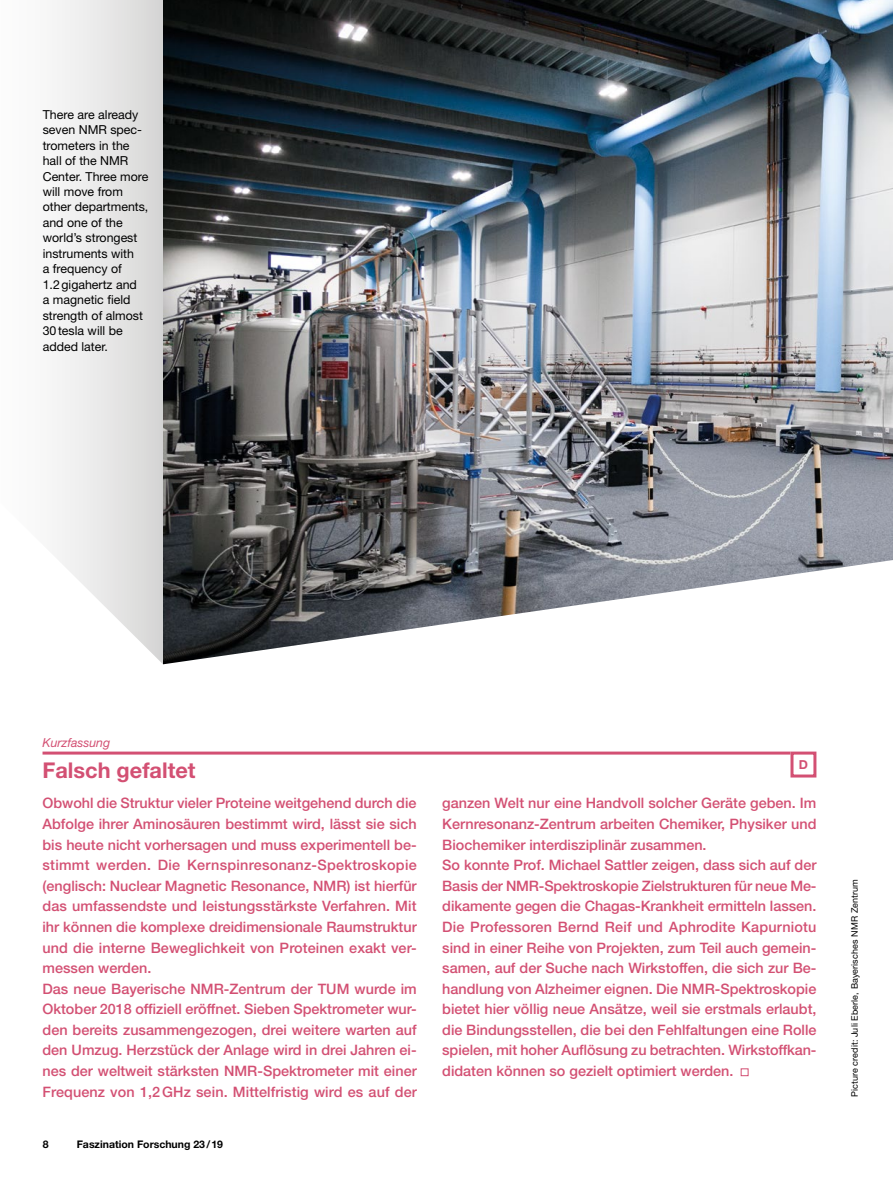
<style>
.page{position:relative;width:893px;height:1191px;background:#fff}
.page>*{position:absolute;margin:0;border:0;box-sizing:border-box;transform-origin:0 0}
.Dt_Zusammenfassung_H{font:700 21.75px "Helvetica Neue LT Std";color:#d35073}
.Dt_Zusammenfassung_B{font:500 14.4px/20.5px "Helvetica Neue LT Std";color:#d35073;text-align:justify}
.BU_Flattersatz{font:12.3px/15.5px "Helvetica Neue LT Std";color:#000}
.Kurzfassung{font:italic 12.3px "Helvetica Neue LT Std";color:#d35073}
.Kurzfassung-2{font:700 12.3px "Helvetica Neue LT Std";color:#d35073}
.t1{font:700 10.5px "Helvetica Neue LT Std";color:#000}
.Credit{font:9px "Helvetica Neue LT Std";letter-spacing:.01em;color:#000}
</style>
<div class="page">
<img style="left:163px;top:0;width:730px;height:664px">
<svg style="left:57px;top:0;width:106px;height:664px"></svg>
<hr style="left:43px;top:751px;width:747px;height:3px;background:#d35073">
<div style="left:741px;top:1068px;width:7px;height:8px;border:1px solid #d35073"></div>
<div style="left:790px;top:751px;width:26px;height:26px;border:3px solid #d35073"></div>
<p class="BU_Flattersatz" style="left:43px;top:106px;width:107px">There are already seven NMR spec&shy;trometers in the hall of the NMR<br>Center. Three more will move from other departments, and one of the world’s strongest instruments with<br>a frequency of<br>1.2gigahertz and<br>a magnetic field strength of almost<br>30tesla will be added later.</p>
<p class="Kurzfassung" style="left:43px;top:735px;width:69px">Kurzfassung</p>
<p class="Dt_Zusammenfassung_H" style="left:43px;top:756px;width:155px">Falsch gefaltet</p>
<p class="Dt_Zusammenfassung_B" style="left:43px;top:793px;width:376px">Obwohl die Struktur vieler Proteine weitgehend durch die Abfolge ihrer Aminosäuren bestimmt wird, lässt sie sich bis heute nicht vorhersagen und muss experimentell be&shy;stimmt werden. Die Kernspinresonanz-Spektroskopie (englisch: Nuclear Magnetic Resonance, NMR) ist hierfür das umfassendste und leistungsstärkste Verfahren. Mit ihr können die komplexe dreidimensionale Raumstruktur und die interne Beweglichkeit von Proteinen exakt ver&shy;messen werden.</p>
<p class="Dt_Zusammenfassung_B" style="left:43px;top:978px;width:376px">Das neue Bayerische NMR-Zentrum der TUM wurde im Oktober 2018 offiziell eröffnet. Sieben Spektrometer wur&shy;den bereits zusammengezogen, drei weitere warten auf den Umzug. Herzstück der Anlage wird in drei Jahren ei&shy;nes der weltweit stärksten NMR-Spektrometer mit einer Frequenz von 1,2GHz sein. Mittelfristig wird es auf der</p>
<p class="t1" style="left:43px;top:1137px;width:7px">8</p>
<p class="t1" style="left:77px;top:1137px;width:148px">Faszination Forschung 23/19</p>
<p class="Kurzfassung-2" style="left:799px;top:757px;width:11px">D</p>
<p class="Dt_Zusammenfassung_B" style="left:442px;top:793px;width:376px">ganzen Welt nur eine Handvoll solcher Geräte geben. Im Kernresonanz-Zentrum arbeiten Chemiker, Physiker und Biochemiker interdisziplinär zusammen.</p>
<p class="Dt_Zusammenfassung_B" style="left:442px;top:854px;width:376px">So konnte Prof. Michael Sattler zeigen, dass sich auf der Basis der NMR-Spektroskopie Zielstrukturen für neue Me&shy;dikamente gegen die Chagas-Krankheit ermitteln lassen.</p>
<p class="Dt_Zusammenfassung_B" style="left:442px;top:916px;width:376px">Die Professoren Bernd Reif und Aphrodite Kapurniotu sind in einer Reihe von Projekten, zum Teil auch gemein&shy;samen, auf der Suche nach Wirkstoffen, die sich zur Be&shy;handlung von Alzheimer eignen. Die NMR-Spektroskopie bietet hier völlig neue Ansätze, weil sie erstmals erlaubt, die Bindungsstellen, die bei den Fehlfaltungen eine Rolle spielen, mit hoher Auflösung zu betrachten. Wirkstoffkan&shy;didaten können so gezielt optimiert werden.</p>
<p class="Credit" style="left:849px;top:1097px;width:219px;rotate:-90deg">Picture credit: Juli Eberle, Bayerisches NMR Zentrum</p>
</div>
